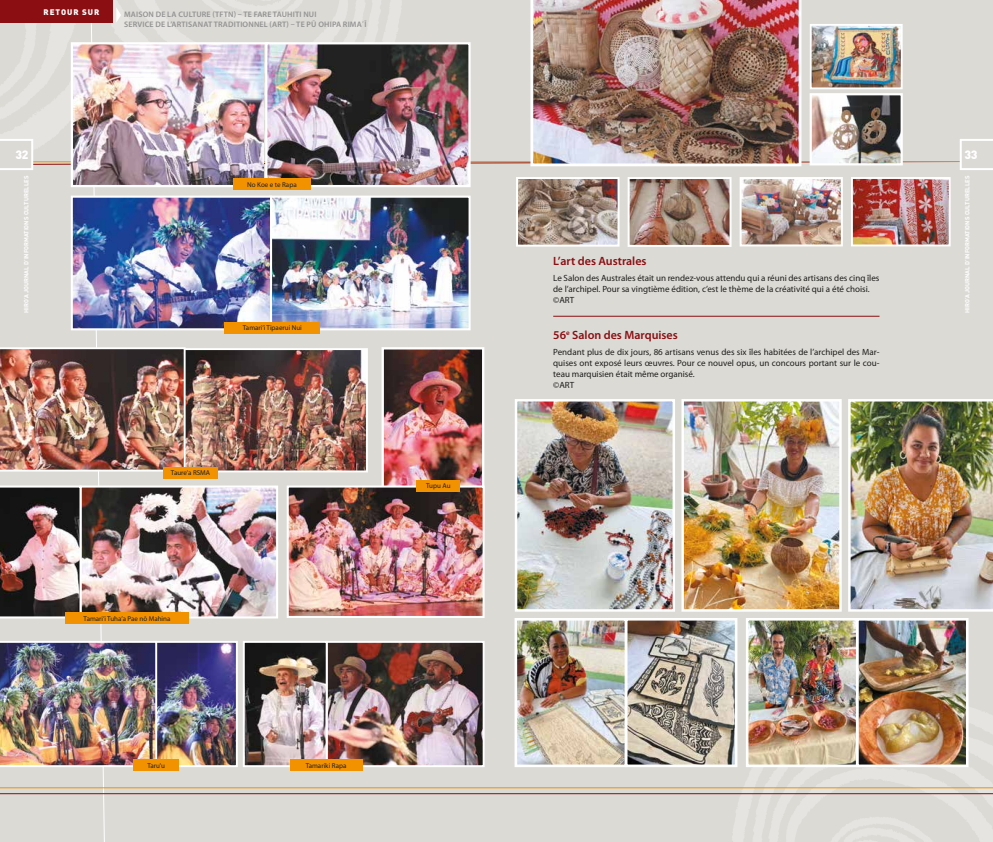
<style>
.page{position:relative;width:993px;height:842px;background:#fff}
.page>*{position:absolute;margin:0;border:0;box-sizing:border-box;transform-origin:0 0}
.t1{font:600 12px "Myriad Pro";color:#8a0e12}
.t2{font:900 12px "DIN";color:#fff}
.t3{font:9px/10.8px "Myriad Pro";color:#1d1d1b}
.t4{font:600 8px "Myriad Pro";letter-spacing:.02em;color:#929292}
.t5{font:900 8px "DIN";letter-spacing:.12em;color:#fff}
.t6{font:7px "Myriad Pro";color:#1d1d1b}
.t7{font:700 6px "DIN";color:#fff}
</style>
<div class="page">
<img style="left:0;top:0;width:992px;height:842px">
<img style="left:384px;top:350px;width:97px;height:135px">
<div style="left:381px;top:347px;width:103px;height:147px;border:2px solid #fff"></div>
<img style="left:289px;top:488px;width:192px;height:127px">
<div style="left:286px;top:485px;width:198px;height:133px;border:2px solid #fff"></div>
<div style="left:243px;top:641px;width:84px;height:126px;border:2px solid #fff"></div>
<div style="left:233px;top:178px;width:77px;height:12px;background:#f39200"></div>
<div style="left:225px;top:322px;width:95px;height:11px;background:#f39200"></div>
<div style="left:416px;top:480px;width:44px;height:11px;background:#f39200"></div>
<div style="left:65px;top:612px;width:124px;height:12px;background:#f39200"></div>
<div style="left:163px;top:467px;width:55px;height:11px;background:#f39200"></div>
<div style="left:133px;top:760px;width:46px;height:11px;background:#f39200"></div>
<div style="left:290px;top:760px;width:72px;height:11px;background:#f39200"></div>
<img style="left:518px;top:622px;width:215px;height:141px">
<div style="left:624px;top:618px;width:113px;height:149px;border:3px solid #fff"></div>
<img style="left:749px;top:622px;width:215px;height:141px">
<div style="left:855px;top:618px;width:113px;height:149px;border:3px solid #fff"></div>
<div style="left:745px;top:618px;width:113px;height:149px;border:3px solid #fff"></div>
<div style="left:514px;top:618px;width:113px;height:149px;border:3px solid #fff"></div>
<p class="t5" style="left:43px;top:6px;width:57px">RETOUR SUR</p>
<p class="t4" style="left:124px;top:10px;width:13px">MAISON</p>
<p class="t4" style="left:156px;top:10px;width:33px">DE LA CULTURE</p>
<p class="t4" style="left:212px;top:10px;width:51px">(TFTN) – TE FARE</p>
<p class="t4" style="left:273px;top:10px;width:9px">TAUHITI</p>
<p class="t4" style="left:303px;top:10px;width:10px">NUI</p>
<p class="t4" style="left:124px;top:20px;width:10px">SERVICE</p>
<p class="t4" style="left:155px;top:20px;width:27px">DE L’ARTISANAT</p>
<p class="t4" style="left:214px;top:20px;width:6px">TRADITIONNEL</p>
<p class="t4" style="left:269px;top:20px;width:60px">(ART) – TE PŪ OHIPA</p>
<p class="t4" style="left:343px;top:20px;width:6px">RIMA</p>
<p class="t4" style="left:362px;top:20px;width:6px">΄Ī</p>
<h1 class="t2" style="left:15px;top:147px;width:14px">32</h1>
<h1 class="t2" style="left:964px;top:147px;width:14px">33</h1>
<p class="t7" style="left:963px;top:313px;width:138px;rotate:-90deg">HIRO’A JOURNAL D’IN FORMATIONSCULTURELLES</p>
<p class="t7" style="left:22px;top:313px;width:138px;rotate:-90deg">HIRO’A JOURNAL D’IN FORMATIONSCULTURELLES</p>
<p class="t6" style="left:247px;top:180px;width:51px">No Koe e te Rapa</p>
<h1 class="t1" style="left:553px;top:253px;width:95px">L’ART DES AUSTRALES</h1>
<p class="t3" style="left:553px;top:273px;width:327px">Le Salon des Australes était un rendez-vous attendu qui a réuni des artisans des cinq îles de l’archipel. Pour sa vingtième édition, c’est le thème de la créativité qui a été choisi. ©ART</p>
<h1 class="t1" style="left:553px;top:327px;width:126px">56<sup>E</sup> SALON DES MARQUISES</h1>
<p class="t3" style="left:553px;top:347px;width:328px">Pendant plus de dix jours, 86 artisans venus des six îles habitées de l’archipel des Mar&shy;quises ont exposé leurs œuvres. Pour ce nouvel opus, un concours portant sur le cou&shy;teau marquisien était même organisé.<br>©ART</p>
<p class="t6" style="left:243px;top:323px;width:60px">Tamari’i Tipaerui Nui</p>
<p class="t6" style="left:171px;top:469px;width:41px">Taure’a RSMA</p>
<p class="t6" style="left:84px;top:614px;width:88px">Tamari’i Tuha’a Pae nō Mahina</p>
<p class="t6" style="left:147px;top:761px;width:19px">Taru'u</p>
<p class="t6" style="left:305px;top:761px;width:42px">Tamariki Rapa</p>
<p class="t6" style="left:426px;top:481px;width:26px">Tupu Au</p>
</div>
